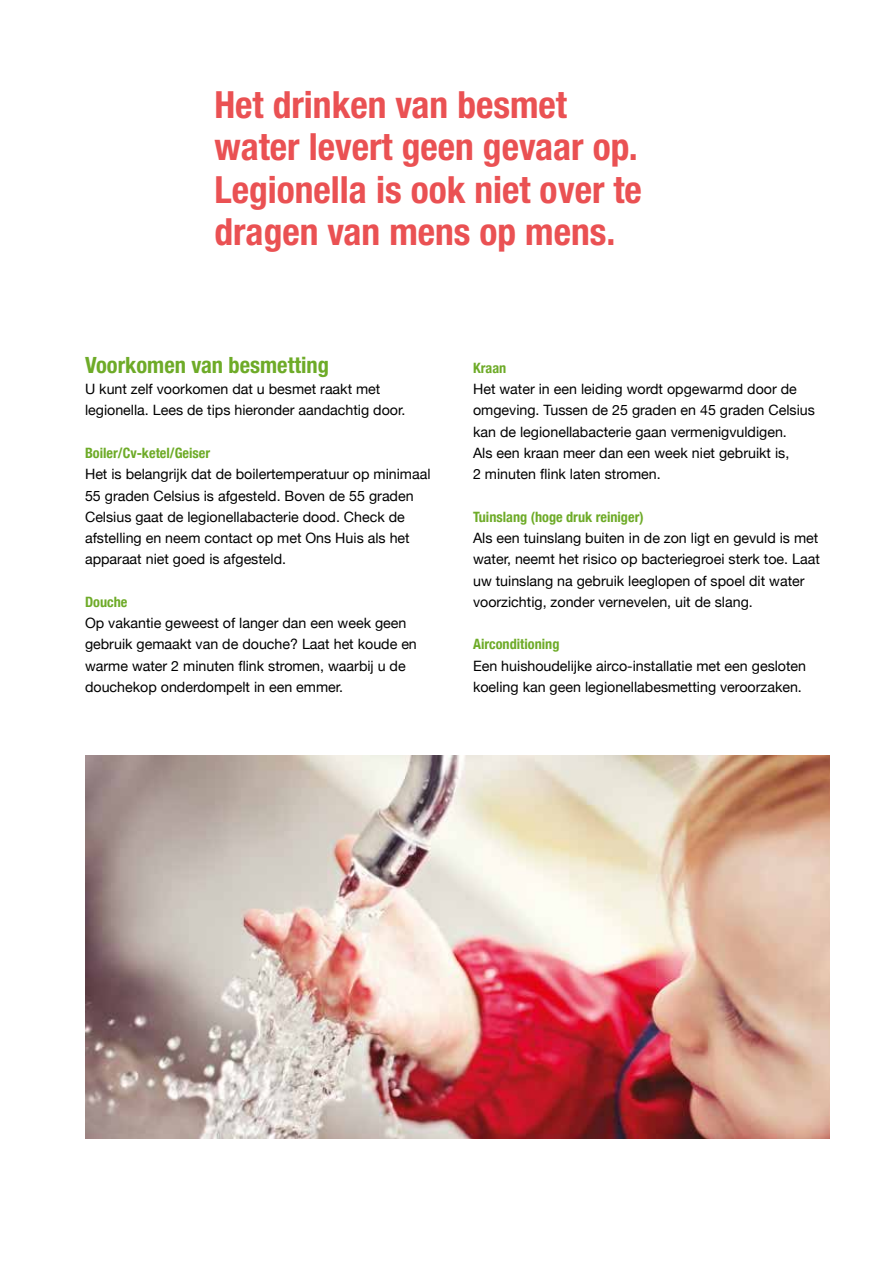
<style>
.page{position:relative;width:893px;height:1263px;background:#fff}
.page>*{position:absolute;margin:0;border:0;box-sizing:border-box;transform-origin:0 0}
.t1{font:700 condensed 37.5px/42.5px "Helvetica Neue LT Std";color:#ea5153}
.t2{font:700 condensed 22.5px "Helvetica Neue LT Std";color:#6eab28}
.t3{font:14.25px/21.3px "Helvetica Neue";color:#000}
.t4{font:700 condensed 14.25px "Helvetica Neue";color:#6eab28}
</style>
<div class="page">
<img style="left:85px;top:756px;width:744px;height:382px">
<h1 class="t1" style="left:214px;top:83px;width:429px">Het drinken van besmet water levert geen gevaar op.<br>Legionella is ook niet over te dragen van mens op mens.</h1>
<h2 class="t2" style="left:85px;top:351px;width:245px">Voorkomen van besmetting</h2>
<p class="t3" style="left:85px;top:378px;width:322px">U kunt zelf voorkomen dat u besmet raakt met legionella. Lees de tips hieronder aandachtig door.</p>
<p class="t4" style="left:85px;top:444px;width:127px">Boiler/Cv-ketel/Geiser</p>
<p class="t3" style="left:85px;top:463px;width:347px">Het is belangrijk dat de boilertemperatuur op minimaal 55 graden Celsius is afgesteld. Boven de 55 graden Celsius gaat de legionellabacterie dood. Check de afstelling en neem contact op met Ons Huis als het apparaat niet goed is afgesteld.</p>
<p class="t4" style="left:85px;top:593px;width:44px">Douche</p>
<p class="t3" style="left:85px;top:612px;width:333px">Op vakantie geweest of langer dan een week geen gebruik gemaakt van de douche? Laat het koude en warme water 2 minuten flink stromen, waarbij u de douchekop onderdompelt in een emmer.</p>
<p class="t4" style="left:473px;top:359px;width:35px">Kraan</p>
<p class="t3" style="left:473px;top:378px;width:343px">Het water in een leiding wordt opgewarmd door de omgeving. Tussen de 25 graden en 45 graden Celsius kan de legionellabacterie gaan vermenigvuldigen.<br>Als een kraan meer dan een week niet gebruikt is,<br>2 minuten flink laten stromen.</p>
<p class="t4" style="left:473px;top:508px;width:172px">Tuinslang (hoge druk reiniger)</p>
<p class="t3" style="left:473px;top:527px;width:348px">Als een tuinslang buiten in de zon ligt en gevuld is met water, neemt het risico op bacteriegroei sterk toe. Laat uw tuinslang na gebruik leeglopen of spoel dit water voorzichtig, zonder vernevelen, uit de slang.</p>
<p class="t4" style="left:473px;top:636px;width:88px">Airconditioning</p>
<p class="t3" style="left:473px;top:655px;width:335px">Een huishoudelijke airco-installatie met een gesloten koeling kan geen legionellabesmetting veroorzaken.</p>
</div>
